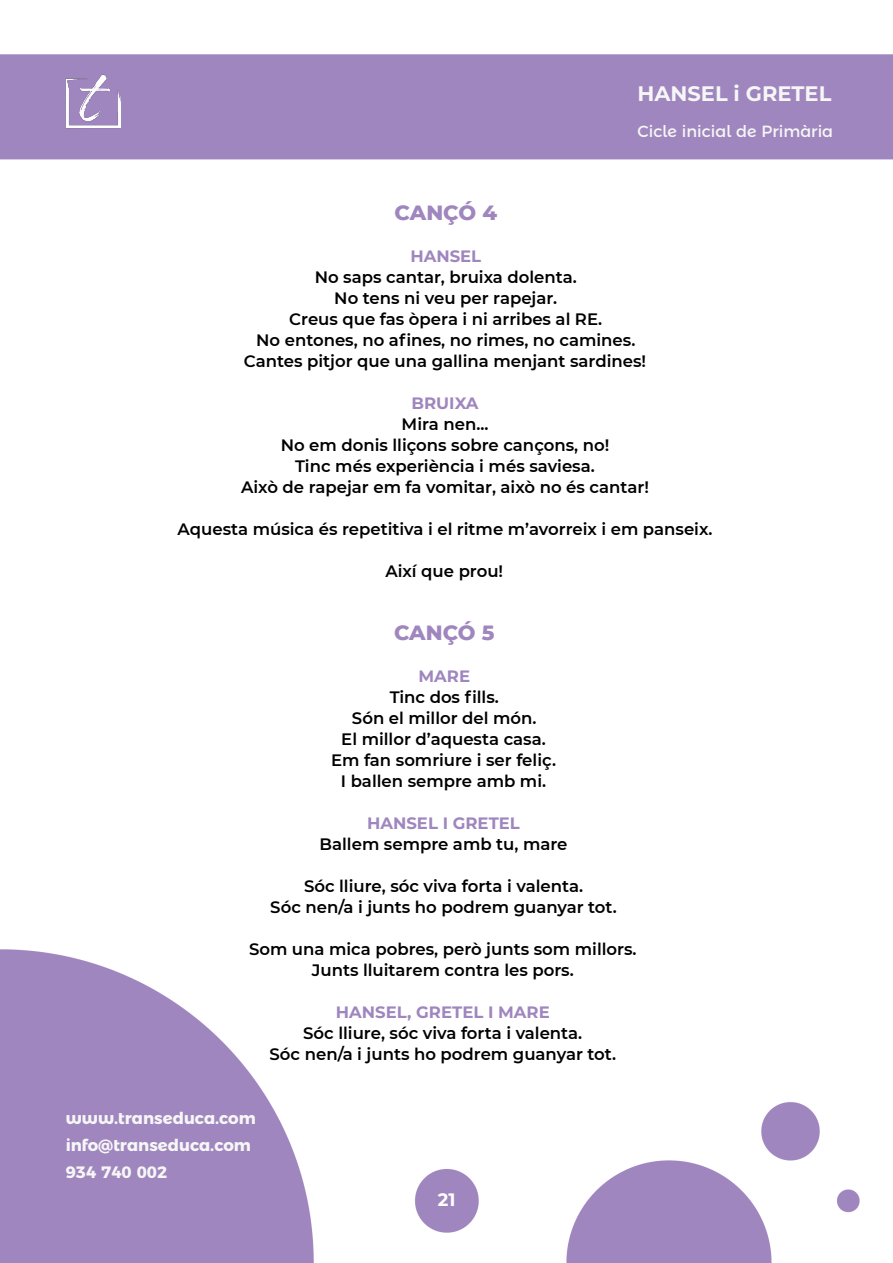
<style>
.page{position:relative;width:893px;height:1263px;background:#fff}
.page>*{position:absolute;margin:0;border:0;box-sizing:border-box;transform-origin:0 0}
.t1{font:700 21px "Montserrat";color:#f6f6f6}
.t2{font:800 21px "Montserrat";letter-spacing:-.005em;color:#9f86be}
.t3{font:700 18px "Montserrat";color:#fff}
.t4{font:600 16.5px/21px "Montserrat";color:#000;text-align:center}
.t5{font:700 16.5px "Montserrat";color:#9f86be}
.t6{font:700 16.5px/27px "Montserrat Alternates";color:#f6f6f6}
.t7{font:16.2px "Montserrat Alternates";color:#f6f6f6}
</style>
<div class="page">
<img style="left:0;top:54px;width:893px;height:1209px">
<img style="left:66px;top:74px;width:55px;height:66px">
<p class="t1" style="left:637px;top:79px;width:195px">HANSEL i GRETEL</p>
<p class="t7" style="left:637px;top:119px;width:197px">Cicle inicial de Primària</p>
<p class="t2" style="left:395px;top:197px;width:104px">CANÇÓ 4</p>
<p class="t5" style="left:410px;top:244px;width:72px">HANSEL</p>
<p class="t4" style="left:244px;top:266px;width:404px">No saps cantar, bruixa dolenta.<br>No tens ni veu per rapejar.<br>Creus que fas òpera i ni arribes al RE.<br>No entones, no afines, no rimes, no camines.<br>Cantes pitjor que una gallina menjant sardines!</p>
<p class="t5" style="left:412px;top:391px;width:68px">BRUIXA</p>
<p class="t4" style="left:241px;top:413px;width:409px">Mira nen...<br>No em donis lliçons sobre cançons, no!<br>Tinc més experiència i més saviesa.<br>Això de rapejar em fa vomitar, això no és cantar!</p>
<p class="t4" style="left:178px;top:518px;width:536px">Aquesta música és repetitiva i el ritme m’avorreix i em panseix.</p>
<p class="t4" style="left:385px;top:560px;width:119px">Així que prou!</p>
<p class="t2" style="left:394px;top:617px;width:102px">CANÇÓ 5</p>
<p class="t5" style="left:418px;top:664px;width:53px">MARE</p>
<p class="t4" style="left:331px;top:686px;width:226px">Tinc dos fills.<br>Són el millor del món.<br>El millor d’aquesta casa.<br>Em fan somriure i ser feliç.<br>I ballen sempre amb mi.</p>
<p class="t5" style="left:367px;top:811px;width:154px">HANSEL I GRETEL</p>
<p class="t4" style="left:320px;top:833px;width:249px">Ballem sempre amb tu, mare</p>
<p class="t4" style="left:270px;top:875px;width:348px">Sóc lliure, sóc viva forta i valenta.<br>Sóc nen/a i junts ho podrem guanyar tot.</p>
<p class="t4" style="left:249px;top:938px;width:389px">Som una mica pobres, però junts som millors.<br>Junts lluitarem contra les pors.</p>
<p class="t5" style="left:336px;top:1000px;width:215px">HANSEL, GRETEL I MARE</p>
<p class="t4" style="left:270px;top:1022px;width:348px">Sóc lliure, sóc viva forta i valenta.<br>Sóc nen/a i junts ho podrem guanyar tot.</p>
<p class="t6" style="left:66px;top:1103px;width:192px">www.transeduca.com info@transeduca.com<br>934 740 002</p>
<p class="t3" style="left:438px;top:1186px;width:19px">21</p>
</div>
